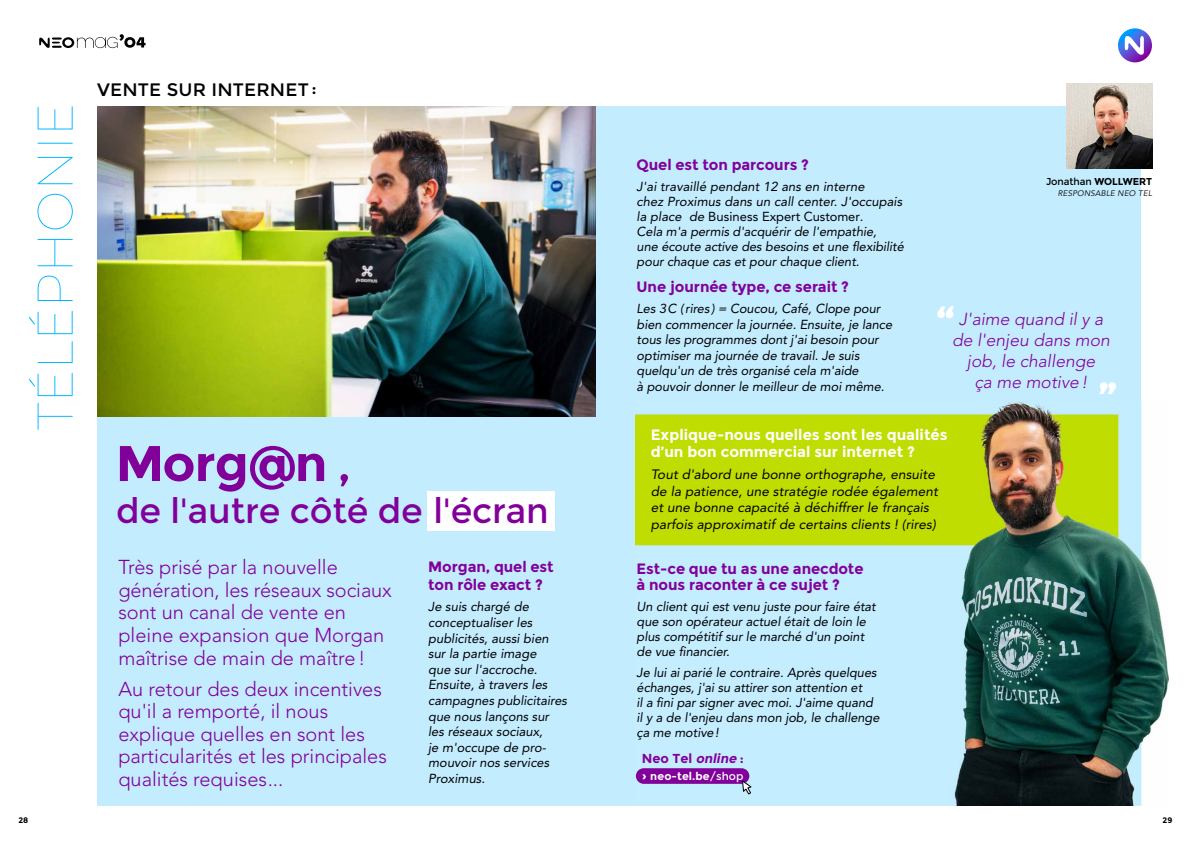
<style>
.page{position:relative;width:1191px;height:851px;background:#fff}
.page>*{position:absolute;margin:0;border:0;box-sizing:border-box;transform-origin:0 0}
.t1{font:700 50px "Montserrat";color:#81009a}
.t2{font:35px "Montserrat";letter-spacing:-.005em;color:#81009a}
.t3{font:300 20px/22.5px "Avenir LT Std";color:#81009a}
.t4{font:18px "Montserrat";letter-spacing:.01em;color:#000}
.t5{font:italic 300 17.3px/21px "Avenir LT Std";color:#81009a;text-align:center}
.t6{font:700 15px/16.5px "Montserrat";letter-spacing:-.005em;color:#81009a}
.t7{font:700 15px/17px "Montserrat";color:#fff}
.t8{font:italic 13.5px/16.5px "Avenir LT Std";letter-spacing:.005em;color:#000}
.t9{font:italic 13px/15px "Avenir LT Std";letter-spacing:-.005em;color:#000}
.t10{font:700 13px "Montserrat";color:#81009a}
.t11{font:700 11px "Montserrat";letter-spacing:.01em;color:#fff}
.t12{font:10px "Montserrat";letter-spacing:-.005em;color:#000}
.t13{font:italic 8px "Avenir LT Std";letter-spacing:.025em;color:#000}
.t14{font:700 8px "Montserrat";color:#000}
.s1{font-size:55px}
.s2{font-weight:400}
.s3{font-style:normal}
.s4{font-weight:700}
.s5{font-style:italic}
.s6{font-size:13.2px}
</style>
<div class="page">
<div style="left:97px;top:107px;width:1043px;height:698px;background:#c4ecff"></div>
<img style="left:636px;top:401px;width:532px;height:404px">
<img style="left:97px;top:106px;width:498px;height:311px">
<svg style="left:29px;top:106px;width:44px;height:323px"></svg>
<svg style="left:1118px;top:28px;width:34px;height:34px"></svg>
<svg style="left:1124px;top:36px;width:19px;height:19px"></svg>
<img style="left:1067px;top:84px;width:85px;height:85px">
<svg style="left:39px;top:34px;width:106px;height:14px"></svg>
<svg style="left:937px;top:306px;width:17px;height:12px"></svg>
<svg style="left:1099px;top:382px;width:17px;height:12px"></svg>
<div style="left:636px;top:768px;width:113px;height:15px;background:#81009a;border-radius:8px"></div>
<svg style="left:741px;top:778px;width:11px;height:17px"></svg>
<div style="left:427px;top:491px;width:128px;height:39px;background:#fff"></div>
<h3 class="t4" style="left:97px;top:79px;width:221px">VENTE SUR INTERNET:</h3>
<h1 class="t1" style="left:115px;top:433px;width:237px">Morg<span class="s1">@</span>n <span class="s2">,</span></h1>
<h2 class="t2" style="left:116px;top:490px;width:434px">de l'autre côté de l'écran</h2>
<h3 class="t3" style="left:118px;top:556px;width:275px">Très prisé par la nouvelle génération, les réseaux sociaux sont un canal de vente en pleine expansion que Morgan maîtrise de main de maître!</h3>
<h3 class="t3" style="left:118px;top:677px;width:270px">Au retour des deux incentives qu'il a remporté, il nous explique quelles en sont les particularités et les principales qualités requises...</h3>
<p class="t6" style="left:428px;top:558px;width:127px;line-height:17.6px">Morgan, quel est ton rôle exact ?</p>
<p class="t9" style="left:428px;top:599px;width:140px;line-height:15.6px">Je suis chargé de conceptualiser les publicités, aussi bien sur la partie image<br>que sur l'accroche.<br>Ensuite, à travers les campagnes publicitaires que nous lançons sur les réseaux sociaux,<br>je m'occupe de pro&shy;mouvoir nos services<br>Proximus.</p>
<p class="t6" style="left:636px;top:156px;width:174px">Quel est ton parcours ?</p>
<p class="t9" style="left:636px;top:179px;width:269px">J'ai travaillé pendant 12 ans en interne<br>chez Proximus dans un call center. J'occupais la place de <span class="s3">Business Expert Customer</span>.<br>Cela m'a permis d'acquérir de l'empathie,<br>une écoute active des besoins et une flexibilité pour chaque cas et pour chaque client.</p>
<p class="t6" style="left:636px;top:278px;width:214px">Une journée type, ce serait ?</p>
<p class="t9" style="left:636px;top:301px;width:257px;line-height:15.5px">Les 3C (rires ) = Coucou, Café, Clope pour bien commencer la journée. Ensuite, je lance tous les programmes dont j'ai besoin pour optimiser ma journée de travail. Je suis quelqu'un de très organisé cela m'aide<br>à pouvoir donner le meilleur de moi même.</p>
<h3 class="t5" style="left:952px;top:308px;width:159px">J'aime quand il y a de l'enjeu dans mon job, le challenge<br>ça me motive!</h3>
<p class="t12" style="left:1046px;top:176px;width:107px">Jonathan <span class="s4">WOLLWERT</span></p>
<p class="t13" style="left:1057px;top:189px;width:96px">RESPONSABLE NEO TEL</p>
<p class="t7" style="left:651px;top:426px;width:298px">Explique-nous quelles sont les qualités d’un bon commercial sur internet ?</p>
<p class="t8" style="left:651px;top:466px;width:288px">Tout d'abord une bonne orthographe, ensuite de la patience, une stratégie rodée également et une bonne capacité à déchiffrer le français parfois approximatif de certains clients ! (rires)</p>
<p class="t6" style="left:636px;top:560px;width:228px">Est-ce que tu as une anecdote à nous raconter à ce sujet ?</p>
<p class="t9" style="left:636px;top:599px;width:241px">Un client qui est venu juste pour faire état que son opérateur actuel était de loin le plus compétitif sur le marché d'un point de vue financier.</p>
<p class="t9" style="left:636px;top:665px;width:244px">Je lui ai parié le contraire. Après quelques échanges, j'ai su attirer son attention et<br>il a fini par signer avec moi. J'aime quand il y a de l'enjeu dans mon job, le challenge ça me motive!</p>
<p class="t10" style="left:642px;top:750px;width:103px">N e o Te l <span class="s5">online</span> :</p>
<p class="t11" style="left:642px;top:769px;width:103px"><span class="s6">›</span> neo-tel.be<span class="s2">/shop</span></p>
<p class="t14" style="left:18px;top:814px;width:11px">28</p>
<p class="t14" style="left:1162px;top:814px;width:11px">29</p>
</div>
